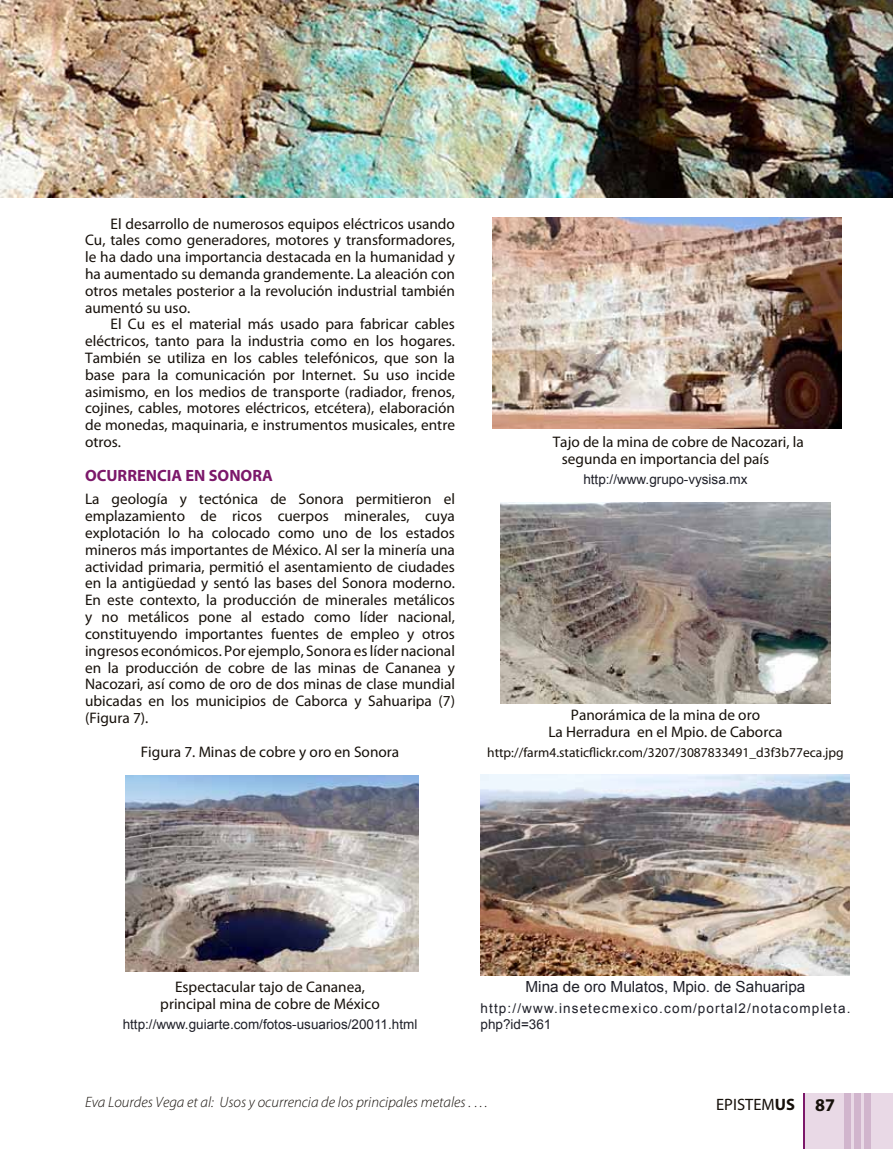
<style>
.page{position:relative;width:893px;height:1149px;background:#fff}
.page>*{position:absolute;margin:0;border:0;box-sizing:border-box;transform-origin:0 0}
.t1{font:16.5px "Myriad Pro";color:#16100a}
.t2{font:700 16.35px "Myriad Pro";color:#7c186a}
.t3{font:15.3px/16.8px "Myriad Pro";color:#16100a;text-align:justify}
.t4{font:15.3px "Arial";color:#1f2029}
.t5{font:italic 300 15px "Myriad Pro";color:#16100a}
.t6{font:13.5px "Arial";color:#1f2029}
.t7{font:13.5px "Myriad";color:#16100a}
.t8{font:13.5px/16.2px "Arial";letter-spacing:.085em;color:#1f2029}
.s1{font-weight:700}
.s2{font-weight:700;font-size:18px}
</style>
<div class="page">
<img style="left:126px;top:775px;width:292px;height:196px">
<img style="left:0;top:0;width:893px;height:198px">
<img style="left:492px;top:218px;width:350px;height:210px">
<img style="left:500px;top:502px;width:331px;height:201px">
<img style="left:480px;top:774px;width:370px;height:201px">
<div style="left:804px;top:1092px;width:89px;height:56px;background:#e9d9e6"></div>
<div style="left:845px;top:1092px;width:6px;height:56px;background:#d1b5cd"></div>
<div style="left:854px;top:1092px;width:6px;height:56px;background:#d1b5cd"></div>
<div style="left:864px;top:1092px;width:6px;height:56px;background:#d1b5cd"></div>
<hr style="left:804px;top:1092px;width:1px;height:56px;background:#7c186a">
<p class="t3" style="left:85px;top:215px;width:371px;text-indent:26px">El desarrollo de numerosos equipos eléctricos usando Cu, tales como generadores, motores y transformadores, le ha dado una importancia destacada en la humanidad y ha aumentado su demanda grandemente. La aleación con otros metales posterior a la revolución industrial también aumentó su uso.</p>
<p class="t3" style="left:85px;top:315px;width:371px;text-indent:26px">El Cu es el material más usado para fabricar cables eléctricos, tanto para la industria como en los hogares.<br>También se utiliza en los cables telefónicos, que son la base para la comunicación por Internet. Su uso incide asimismo, en los medios de transporte (radiador, frenos, cojines, cables, motores eléctricos, etcétera), elaboración de monedas, maquinaria, e instrumentos musicales, entre otros.</p>
<p class="t2" style="left:85px;top:465px;width:189px">OCURRENCIA EN SONORA</p>
<p class="t3" style="left:85px;top:490px;width:371px">La geología y tectónica de Sonora permitieron el emplazamiento de ricos cuerpos minerales, cuya explotación lo ha colocado como uno de los estados mineros más importantes de México. Al ser la minería una actividad primaria, permitió el asentamiento de ciudades en la antigüedad y sentó las bases del Sonora moderno.<br>En este contexto, la producción de minerales metálicos y no metálicos pone al estado como líder nacional, constituyendo importantes fuentes de empleo y otros ingresos económicos. Por ejemplo, Sonora es líder nacional en la producción de cobre de las minas de Cananea y Nacozari, así como de oro de dos minas de clase mundial ubicadas en los municipios de Caborca y Sahuaripa (7) (Figura 7).</p>
<p class="t3" style="left:141px;top:742px;width:260px">Figura 7. Minas de cobre y oro en Sonora</p>
<p class="t3" style="left:562px;top:433px;width:243px;text-indent:-9px">Tajo de la mina de cobre de Nacozari, la segunda en importancia del país</p>
<p class="t6" style="left:583px;top:470px;width:166px">http://www.grupo-vysisa.mx</p>
<p class="t3" style="left:548px;top:705px;width:236px;text-align:center">Panorámica de la mina de oro<br>La Herradura en el Mpio. de Caborca</p>
<p class="t7" style="left:487px;top:745px;width:358px">http://farm4.staticflickr.com/3207/3087833491_d3f3b77eca.jpg</p>
<p class="t3" style="left:160px;top:977px;width:221px;text-align:center">Espectacular tajo de Cananea, principal mina de cobre de México</p>
<p class="t6" style="left:123px;top:1015px;width:296px">http://www.guiarte.com/fotos-usuarios/20011.html</p>
<p class="t4" style="left:526px;top:976px;width:281px">Mina de oro Mulatos, Mpio. de Sahuaripa</p>
<p class="t8" style="left:480px;top:999px;width:371px">http://www.insetecmexico.com/portal2/notacompleta. php?id=361</p>
<p class="t5" style="left:85px;top:1092px;width:405px">Eva Lourdes Vega et al: Usos y ocurrencia de los principales metales . …</p>
<p class="t1" style="left:716px;top:1093px;width:120px">EPISTEM<span class="s1">US</span> <span class="s2">87</span></p>
</div>
